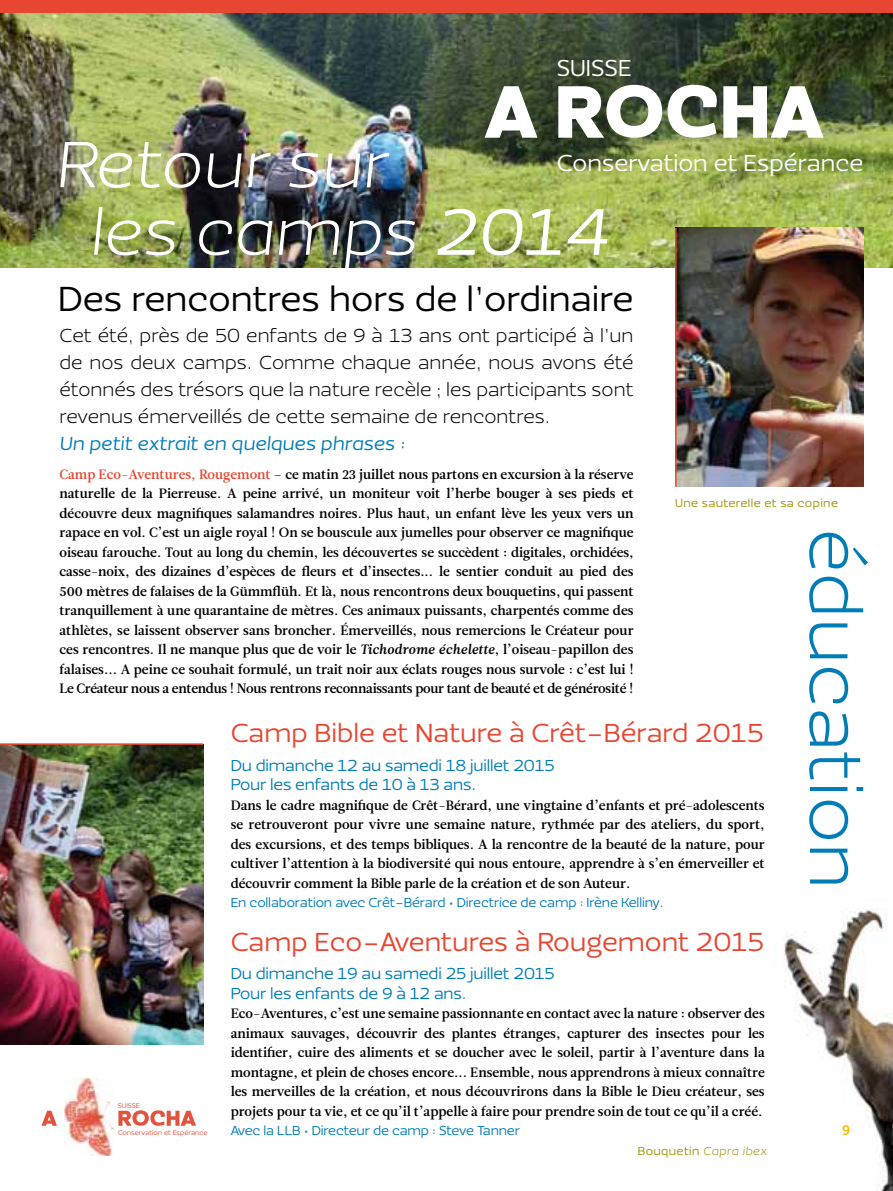
<style>
.page{position:relative;width:893px;height:1191px;background:#fff}
.page>*{position:absolute;margin:0;border:0;box-sizing:border-box;transform-origin:0 0}
.t1{font:300 75px "Ezzo";color:#007cb7}
.t2{font:italic 300 67.5px/67.5px "Ezzo";color:#fff}
.t3{font:36px "Ezzo";color:#000}
.t4{font:27px "Ezzo";color:#e74732}
.t5{font:23.85px "Ezzo";color:#fff}
.t6{font:300 19.5px/27px "Ezzo";color:#000;text-align:justify}
.t7{font:italic 19.5px "Ezzo";color:#007cb7}
.t8{font:16.5px/19.5px "Ezzo";letter-spacing:-.01em;color:#007cb7}
.t9{font:13.5px/19.5px "Leitura News Roman 3";color:#000;text-align:justify}
.t10{font:13.5px "Ezzo";letter-spacing:-.01em;color:#007cb7}
.t11{font:13.5px "Trade Gothic Bold Two";color:#fabb00}
.t12{font:12px "Ezzo";letter-spacing:.03em;color:#9e9300}
.t13{font:6.9px "Ezzo";color:#e2533d}
.s1{font-weight:400}
.s2{color:#e74732}
.s3{font-family:"Leitura News Italic 3"}
.s4{font-weight:300;font-style:italic}
</style>
<div class="page">
<img style="left:783px;top:909px;width:110px;height:282px">
<img style="left:0;top:13px;width:893px;height:255px">
<div style="left:0;top:0;width:893px;height:13px;background:#e74732"></div>
<svg style="left:484px;top:86px;width:53px;height:52px"></svg>
<svg style="left:558px;top:85px;width:104px;height:53px"></svg>
<svg style="left:668px;top:85px;width:156px;height:53px"></svg>
<svg style="left:118px;top:1110px;width:78px;height:15px"></svg>
<svg style="left:41px;top:1110px;width:16px;height:15px"></svg>
<img style="left:65px;top:1078px;width:48px;height:77px">
<img style="left:677px;top:228px;width:186px;height:258px">
<img style="left:0;top:745px;width:203px;height:299px">
<hr style="left:675px;top:228px;width:2px;height:258px;background:#e74732">
<hr style="left:0;top:743px;width:203px;height:2px;background:#e74732">
<h3 class="t5" style="left:557px;top:53px;width:77px">SUISSE</h3>
<h2 class="t2" style="left:89px;top:131px;width:522px;text-indent:-34px">Retour sur<br>les camps <span class="s1">2014</span></h2>
<h3 class="t3" style="left:58px;top:276px;width:577px">Des rencontres hors de l’ordinaire</h3>
<h3 class="t6" style="left:60px;top:322px;width:576px">Cet été, près de 50 enfants de 9 à 13 ans ont participé à l’un de nos deux camps. Comme chaque année, nous avons été étonnés des trésors que la nature recèle ; les participants sont revenus émerveillés de cette semaine de rencontres.</h3>
<h3 class="t7" style="left:60px;top:431px;width:347px">Un petit extrait en quelques phrases :</h3>
<p class="t9" style="left:60px;top:464px;width:576px"><span class="s2">Camp Eco-Aventures, Rougemont</span> – ce matin 23 juillet nous partons en excursion à la réserve naturelle de la Pierreuse. A peine arrivé, un moniteur voit l’herbe bouger à ses pieds et découvre deux magnifiques salamandres noires. Plus haut, un enfant lève les yeux vers un rapace en vol. C’est un aigle royal ! On se bouscule aux jumelles pour observer ce magnifique oiseau farouche. Tout au long du chemin, les découvertes se succèdent : digitales, orchidées, casse-noix, des dizaines d’espèces de fleurs et d’insectes... le sentier conduit au pied des 500 mètres de falaises de la Gümmflüh. Et là, nous rencontrons deux bouquetins, qui passent tranquillement à une quarantaine de mètres. Ces animaux puissants, charpentés comme des athlètes, se laissent observer sans broncher. Émerveillés, nous remercions le Créateur pour ces rencontres. Il ne manque plus que de voir le <span class="s3">Tichodrome échelette</span>, l’oiseau-papillon des falaises... A peine ce souhait formulé, un trait noir aux éclats rouges nous survole : c’est lui !<br>Le Créateur nous a entendus ! Nous rentrons reconnaissants pour tant de beauté et de générosité !</p>
<h3 class="t4" style="left:231px;top:716px;width:534px">Camp Bible et Nature à Crêt-Bérard 2015</h3>
<p class="t8" style="left:231px;top:755px;width:325px">Du dimanche 12 au samedi 18 juillet 2015<br>Pour les enfants de 10 à 13 ans.</p>
<p class="t9" style="left:231px;top:795px;width:536px">Dans le cadre magnifique de Crêt-Bérard, une vingtaine d’enfants et pré-adolescents se retrouveront pour vivre une semaine nature, rythmée par des ateliers, du sport, des excursions, et des temps bibliques. A la rencontre de la beauté de la nature, pour cultiver l’attention à la biodiversité qui nous entoure, apprendre à s’en émerveiller et découvrir comment la Bible parle de la création et de son Auteur.</p>
<p class="t10" style="left:231px;top:894px;width:434px">En collaboration avec Crêt-Bérard • Directrice de camp : Irène Kelliny.</p>
<h3 class="t4" style="left:231px;top:924px;width:535px">Camp Eco-Aventures à Rougemont 2015</h3>
<p class="t8" style="left:231px;top:964px;width:326px">Du dimanche 19 au samedi 25 juillet 2015<br>Pour les enfants de 9 à 12 ans.</p>
<p class="t9" style="left:231px;top:1004px;width:536px">Eco-Aventures, c’est une semaine passionnante en contact avec la nature : observer des animaux sauvages, découvrir des plantes étranges, capturer des insectes pour les identifier, cuire des aliments et se doucher avec le soleil, partir à l’aventure dans la montagne, et plein de choses encore... Ensemble, nous apprendrons à mieux connaître les merveilles de la création, et nous découvrirons dans la Bible le Dieu créateur, ses projets pour ta vie, et ce qu’il t’appelle à faire pour prendre soin de tout ce qu’il a créé.</p>
<p class="t10" style="left:231px;top:1122px;width:291px">Avec la LLB • Directeur de camp : Steve Tanner</p>
<h3 class="t5" style="left:557px;top:147px;width:308px">Conservation et Espérance</h3>
<p class="t12" style="left:675px;top:495px;width:164px">Une sauterelle et sa copine</p>
<h1 class="t1" style="left:883px;top:528px;width:362px;rotate:90deg">éducation</h1>
<p class="t13" style="left:118px;top:1101px;width:23px">SUISSE</p>
<p class="t13" style="left:118px;top:1128px;width:91px">Conservation et Espérance</p>
<p class="t11" style="left:842px;top:1121px;width:10px">9</p>
<p class="t12" style="left:638px;top:1143px;width:130px">Bouquetin <span class="s4">Capra ibex</span></p>
</div>
